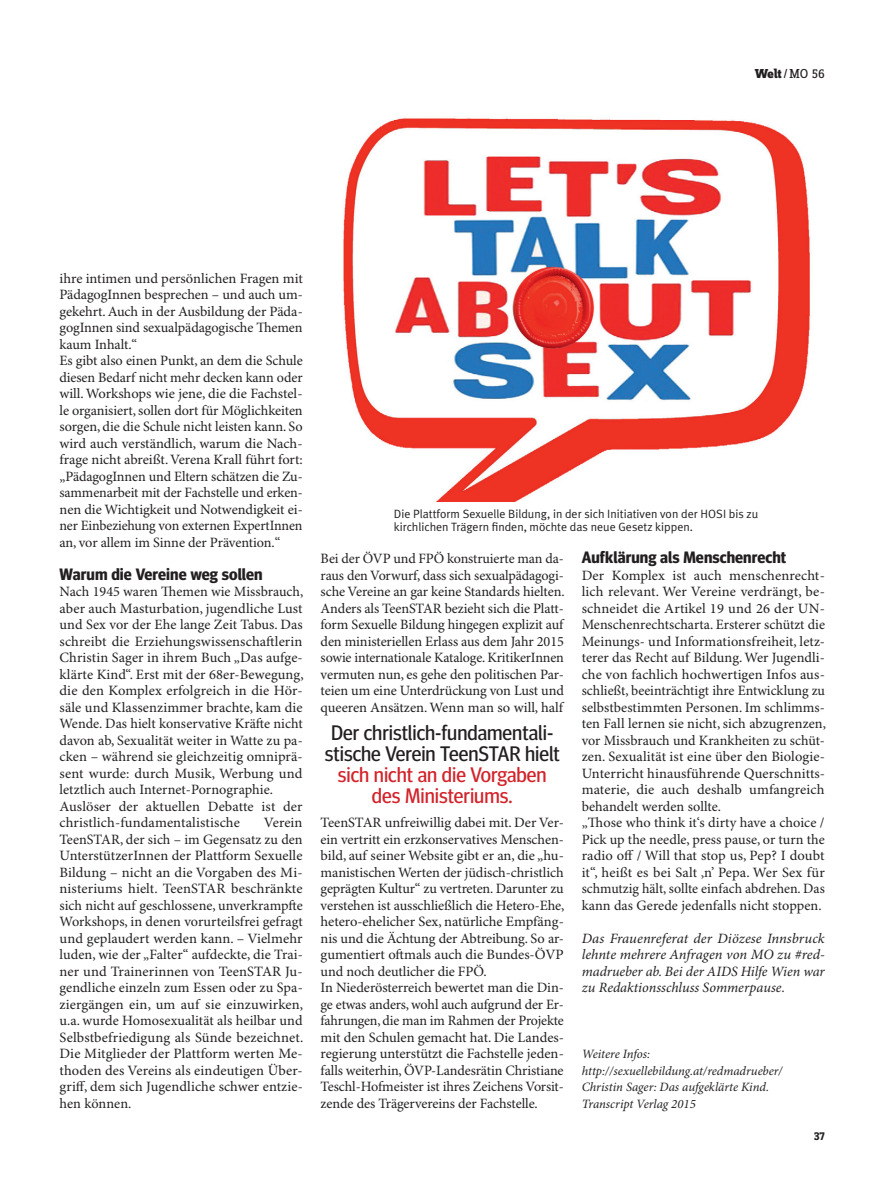
<style>
.page{position:relative;width:893px;height:1191px;background:#fff}
.page>*{position:absolute;margin:0;border:0;box-sizing:border-box;transform-origin:0 0}
.t1{font:21px/21px "Meta Headline";color:#231f20}
.t2{font:21px/21px "Meta Headline";color:#d2232a;text-align:center}
.t3{font:700 16.5px "Meta Headline";letter-spacing:.005em;color:#231f20}
.t4{font:14.25px/16.5px "Minion Pro";letter-spacing:-.005em;color:#231f20}
.t5{font:italic 14.25px/16.5px "Minion Pro";color:#231f20;text-align:justify}
.t6{font:13.5px "Zine Slab Dis";color:#231f20}
.t7{font:italic 12.75px/16.5px "Minion Pro";color:#231f20}
.t8{font:12px/13.5px "Meta Plus Normal";color:#231f20}
.t9{font:700 12px "Zine Slab Dis";color:#231f20}
.s1{font-weight:800}
</style>
<div class="page">
<img style="left:343px;top:117px;width:467px;height:385px">
<p class="t6" style="left:755px;top:66px;width:72px"><span class="s1">Welt</span> / MO 56</p>
<p class="t4" style="left:60px;top:271px;width:245px">ihre intimen und persönlichen Fragen mit PädagogInnen besprechen – und auch um&shy;gekehrt. Auch in der Ausbildung der Päda&shy;gogInnen sind sexualpädagogische Themen kaum Inhalt.“<br>Es gibt also einen Punkt, an dem die Schule diesen Bedarf nicht mehr decken kann oder will. Workshops wie jene, die die Fachstel&shy;le organisiert, sollen dort für Möglichkeiten sorgen, die die Schule nicht leisten kann. So wird auch verständlich, warum die Nach&shy;frage nicht abreißt. Verena Krall führt fort: „PädagogInnen und Eltern schätzen die Zu&shy;sammenarbeit mit der Fachstelle und erken&shy;nen die Wichtigkeit und Notwendigkeit ei&shy;ner Einbeziehung von externen ExpertInnen an, vor allem im Sinne der Prävention.“</p>
<p class="t3" style="left:60px;top:568px;width:205px">Warum die Vereine weg sollen</p>
<p class="t4" style="left:60px;top:584px;width:246px">Nach 1945 waren Themen wie Missbrauch, aber auch Masturbation, jugendliche Lust und Sex vor der Ehe lange Zeit Tabus. Das schreibt die Erziehungswissenschaftlerin Christin Sager in ihrem Buch „Das aufge&shy;klärte Kind“. Erst mit der 68er-Bewegung, die den Komplex erfolgreich in die Hör&shy;säle und Klassenzimmer brachte, kam die Wende. Das hielt konservative Kräfte nicht davon ab, Sexualität weiter in Watte zu pa&shy;cken – während sie gleichzeitig omniprä&shy;sent wurde: durch Musik, Werbung und letztlich auch Internet-Pornographie.<br>Auslöser der aktuellen Debatte ist der christlich-fundamentalistische</p>
<p class="t4" style="left:60px;top:815px;width:245px;text-align:justify;text-indent:204px">Verein TeenSTAR, der sich – im Gegensatz zu den UnterstützerInnen der Plattform Sexuelle Bildung – nicht an die Vorgaben des Mi&shy;nisteriums hielt. TeenSTAR beschränkte sich nicht auf geschlossene, unverkrampfte Workshops, in denen vorurteilsfrei gefragt und geplaudert werden kann. – Vielmehr luden, wie der „Falter“ aufdeckte, die Trai&shy;ner und Trainerinnen von TeenSTAR Ju&shy;gendliche einzeln zum Essen oder zu Spa&shy;ziergängen ein, um auf sie einzuwirken, u.a. wurde Homosexualität als heilbar und Selbstbefriedigung als Sünde bezeichnet.<br>Die Mitglieder der Plattform werten Me&shy;thoden des Vereins als eindeutigen Über&shy;griff, dem sich Jugendliche schwer entzie&shy;hen können.</p>
<p class="t8" style="left:394px;top:507px;width:366px">Die Plattform Sexuelle Bildung, in der sich Initiativen von der HOSI bis zu kirchlichen Trägern finden, möchte das neue Gesetz kippen.</p>
<p class="t4" style="left:321px;top:551px;width:246px;text-align:justify">Bei der ÖVP und FPÖ konstruierte man da&shy;raus den Vorwurf, dass sich sexualpädagogi&shy;sche Vereine an gar keine Standards hielten.<br>Anders als TeenSTAR bezieht sich die Platt&shy;form Sexuelle Bildung hingegen explizit auf den ministeriellen Erlass aus dem Jahr 2015 sowie internationale Kataloge. KritikerInnen vermuten nun, es gehe den politischen Par&shy;teien um eine Unterdrückung von Lust und queeren Ansätzen. Wenn man so will, half</p>
<h1 class="t1" style="left:325px;top:723px;width:236px">Der christlich-fundamentali&shy;stische Verein TeenSTAR hielt</h1>
<h1 class="t2" style="left:338px;top:765px;width:210px">sich nicht an die Vorgaben des Ministeriums.</h1>
<p class="t4" style="left:321px;top:815px;width:245px">TeenSTAR unfreiwillig dabei mit. Der Ver&shy;ein vertritt ein erzkonservatives Menschen&shy;bild, auf seiner Website gibt er an, die „hu&shy;manistischen Werten der jüdisch-christlich geprägten Kultur“ zu vertreten. Darunter zu verstehen ist ausschließlich die Hetero-Ehe, hetero-ehelicher Sex, natürliche Empfäng&shy;nis und die Ächtung der Abtreibung. So ar&shy;gumentiert oftmals auch die Bundes-ÖVP und noch deutlicher die FPÖ.<br>In Niederösterreich bewertet man die Din&shy;ge etwas anders, wohl auch aufgrund der Er&shy;fahrungen, die man im Rahmen der Projekte mit den Schulen gemacht hat. Die Landes&shy;regierung unterstützt die Fachstelle jeden&shy;falls weiterhin, ÖVP-Landesrätin Christiane Teschl-Hofmeister ist ihres Zeichens Vorsit&shy;zende des Trägervereins der Fachstelle.</p>
<p class="t3" style="left:582px;top:551px;width:206px">Aufklärung als Menschenrecht</p>
<p class="t4" style="left:582px;top:568px;width:246px">Der Komplex ist auch menschenrecht&shy;lich relevant. Wer Vereine verdrängt, be&shy;schneidet die Artikel 19 und 26 der UN-Menschenrechtscharta. Ersterer schützt die Meinungs- und Informationsfreiheit, letz&shy;terer das Recht auf Bildung. Wer Jugendli&shy;che von fachlich hochwertigen Infos aus&shy;schließt, beeinträchtigt ihre Entwicklung zu selbstbestimmten Personen. Im schlimms&shy;ten Fall lernen sie nicht, sich abzugrenzen, vor Missbrauch und Krankheiten zu schüt&shy;zen. Sexualität ist eine über den Biologie-Unterricht hinausführende Querschnitts&shy;materie, die auch deshalb umfangreich behandelt werden sollte.<br>„Those who think it‘s dirty have a choice / Pick up the needle, press pause, or turn the radio off / Will that stop us, Pep? I doubt it“, heißt es bei Salt ‚n’ Pepa. Wer Sex für schmutzig hält, sollte einfach abdrehen. Das kann das Gerede jedenfalls nicht stoppen.</p>
<p class="t5" style="left:582px;top:931px;width:245px">Das Frauenreferat der Diözese Innsbruck lehnte mehrere Anfragen von MO zu #red&shy;madrueber ab. Bei der AIDS Hilfe Wien war zu Redaktionsschluss Sommerpause.</p>
<p class="t7" style="left:582px;top:1047px;width:203px">Weitere Infos: http://sexuellebildung.at/redmadrueber/<br>Christin Sager: Das aufgeklärte Kind.<br>Transcript Verlag 2015</p>
<p class="t9" style="left:814px;top:1128px;width:12px">37</p>
</div>
